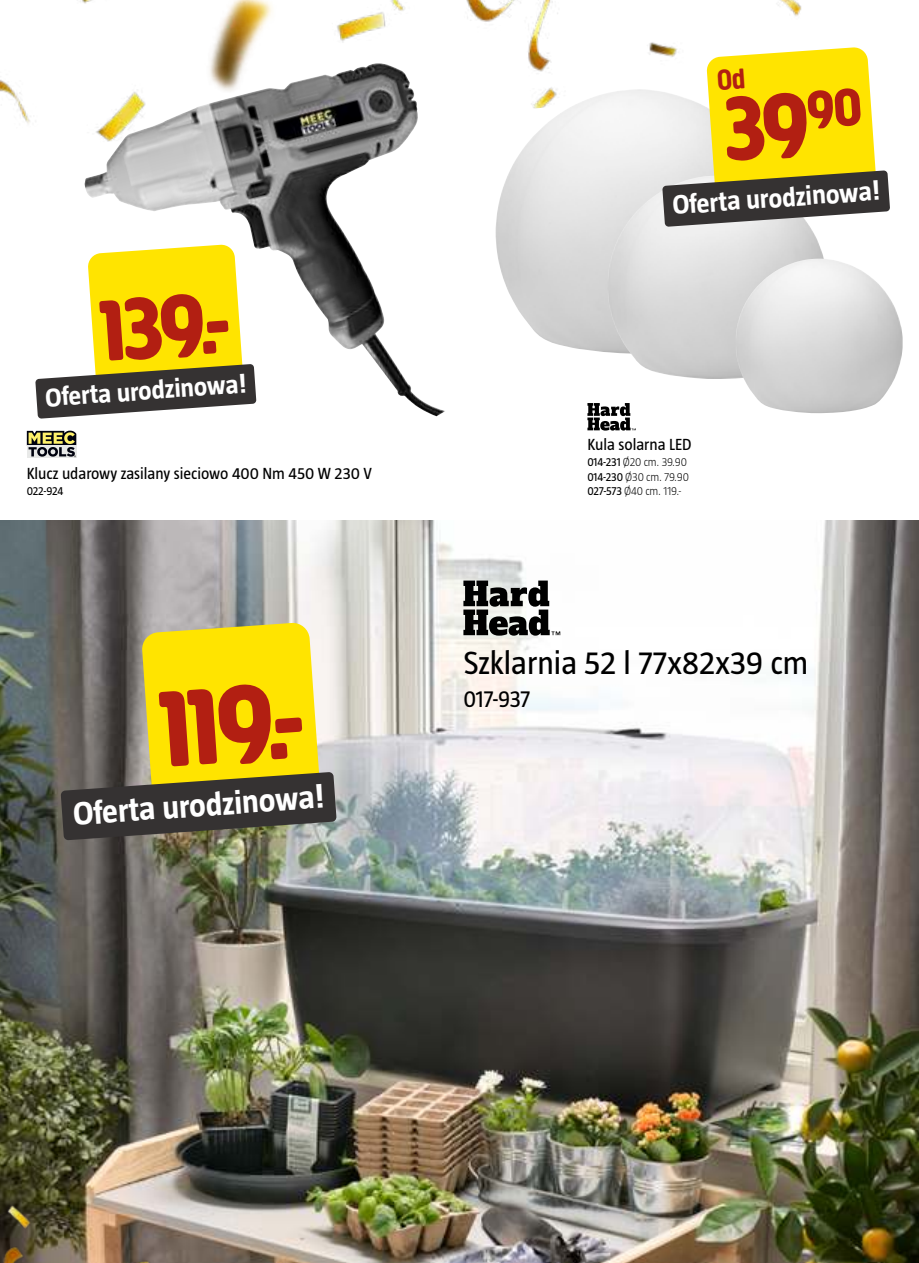
<style>
.page{position:relative;width:919px;height:1263px;background:#fff}
.page>*{position:absolute;margin:0;border:0;box-sizing:border-box;transform-origin:0 0}
.t1{font:800 112.5px "Creighton Pro";color:#b21f12}
.t2{font:800 92.85px "Creighton Pro";color:#b21f12}
.t3{font:800 90px "Creighton Pro";color:#b21f12}
.t4{font:33px "Taz";color:#000}
.t5{font:700 33px "Taz";color:#fff}
.t6{font:700 27.3px "Taz";color:#fff}
.t7{font:700 26.4px "Taz";color:#fff}
.t8{font:24px "Taz";letter-spacing:-.02em;color:#000;scale:.95 1}
.t9{font:16.5px "Taz";color:#000}
.t10{font:300 12px/14.4px "Taz";letter-spacing:-.01em;color:#000;scale:.95 1}
.t11{font:12px "Taz";letter-spacing:-.03em;color:#000;scale:.95 1}
.s1{font-weight:400}
</style>
<div class="page">
<img style="left:0;top:0;width:802px;height:124px">
<img style="left:0;top:520px;width:918px;height:743px">
<svg style="left:587px;top:403px;width:48px;height:28px"></svg>
<div style="left:27px;top:445px;width:49px;height:13px;background:#e8e9e8"></div>
<svg style="left:27px;top:431px;width:49px;height:26px"></svg>
<svg style="left:463px;top:581px;width:97px;height:55px"></svg>
<svg style="left:61px;top:622px;width:275px;height:218px;background:#a69937"></svg>
<img style="left:495px;top:89px;width:167px;height:264px">
<img style="left:607px;top:176px;width:217px;height:203px">
<img style="left:735px;top:259px;width:167px;height:154px">
<svg style="left:35px;top:375px;width:50px;height:44px;background:#4e4b4b"></svg>
<img style="left:0;top:1182px;width:194px;height:81px">
<img style="left:85px;top:63px;width:360px;height:353px">
<svg style="left:662px;top:47px;width:228px;height:180px"></svg>
<h3 class="t3" style="left:99px;top:296px;width:130px;rotate:-4deg">139.-</h3>
<h3 class="t7" style="left:44px;top:383px;width:203px;rotate:-4deg">Oferta urodzinowa!</h3>
<p class="t9" style="left:27px;top:464px;width:347px">Klucz udarowy zasilany sieciowo 400 Nm 450 W 230 V</p>
<p class="t11" style="left:27px;top:484px;width:40px">022-924</p>
<h1 class="t1" style="left:158px;top:685px;width:144px;rotate:-4deg">119.-</h1>
<h3 class="t5" style="left:72px;top:795px;width:253px;rotate:-4deg">Oferta urodzinowa!</h3>
<h2 class="t2" style="left:722px;top:93px;width:138px;rotate:-4deg">39<sup>90</sup></h2>
<h3 class="t6" style="left:671px;top:190px;width:209px;rotate:-4deg">Oferta urodzinowa!</h3>
<p class="t9" style="left:587px;top:435px;width:106px">Kula solarna LED</p>
<p class="t10" style="left:587px;top:455px;width:108px"><span class="s1">014-231</span> Ø20 cm. 39.90<br><span class="s1">014-230</span> Ø30 cm. 79.90<br><span class="s1">027-573</span> Ø40 cm. 119.-</p>
<h3 class="t4" style="left:463px;top:644px;width:346px">Szklarnia 52 l 77x82x39 cm</h3>
<h3 class="t8" style="left:463px;top:685px;width:72px">017-937</h3>
</div>
